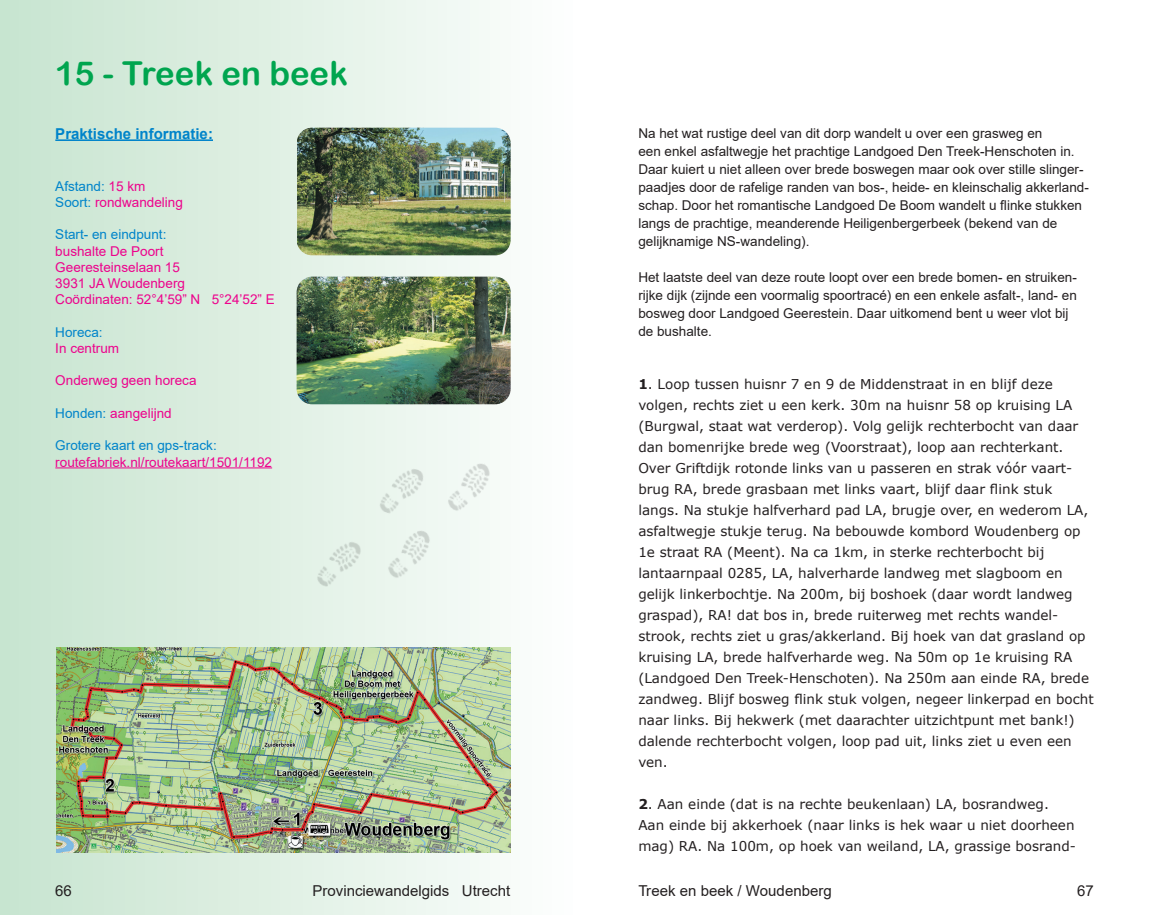
<style>
.page{position:relative;width:1149px;height:915px;background:#fff}
.page>*{position:absolute;margin:0;border:0;box-sizing:border-box;transform-origin:0 0}
.t1{font:33px "Arial Rounded MT Bold";color:#00a54f}
.t2{font:15px "Arial";color:#231f20}
.t3{font:700 15px "Arial";color:#0084ca}
.t4{font:13.5px/21px "Verdana";color:#231f20}
.t5{font:13.5px/18px "Arial";color:#231f20}
.t6{font:13.5px/16.2px "Arial";color:#ed028c}
.t7{font:13.5px "Arial";color:#0084ca}
.s1{color:#0084ca}
.s2{font-weight:700}
</style>
<div class="page">
<div style="left:0;top:0;width:574px;height:914px;background:linear-gradient(to right,#c7e4cf,#fbfdfc)"></div>
<hr style="left:55px;top:139px;width:158px;height:2px;background:#0084ca">
<hr style="left:55px;top:467px;width:217px;height:1px;background:#ed028c">
<img style="left:297px;top:128px;width:213px;height:127px">
<img style="left:296px;top:276px;width:214px;height:128px">
<img style="left:299px;top:418px;width:209px;height:215px">
<img style="left:56px;top:647px;width:454px;height:205px">
<h1 class="t1" style="left:55px;top:53px;width:294px">15 - Treek en beek</h1>
<p class="t3" style="left:55px;top:123px;width:159px">Praktische informatie:</p>
<p class="t6" style="left:55px;top:178px;width:129px"><span class="s1">Afstand:</span> 15 km<br><span class="s1">Soort:</span> rondwandeling</p>
<p class="t7" style="left:55px;top:225px;width:113px">Start- en eindpunt:</p>
<p class="t6" style="left:55px;top:243px;width:221px">bushalte De Poort<br>Geeresteinselaan 15<br>3931 JA Woudenberg<br>Coördinaten: 52°4’59” N 5°24’52” E</p>
<p class="t7" style="left:55px;top:322px;width:49px">Horeca:</p>
<p class="t6" style="left:55px;top:340px;width:65px">In centrum</p>
<p class="t6" style="left:55px;top:372px;width:143px">Onderweg geen horeca</p>
<p class="t6" style="left:55px;top:405px;width:118px"><span class="s1">Honden:</span> aangelijnd</p>
<p class="t7" style="left:55px;top:436px;width:163px">Grotere kaart en gps-track:</p>
<p class="t6" style="left:55px;top:453px;width:218px">routefabriek.nl/routekaart/1501/1192</p>
<p class="t5" style="left:638px;top:124px;width:452px">Na het wat rustige deel van dit dorp wandelt u over een grasweg en<br>een enkel asfaltwegje het prachtige Landgoed Den Treek-Henschoten in.<br>Daar kuiert u niet alleen over brede boswegen maar ook over stille slinger&shy;paadjes door de rafelige randen van bos-, heide- en kleinschalig akkerland&shy;schap. Door het romantische Landgoed De Boom wandelt u flinke stukken langs de prachtige, meanderende Heiligenbergerbeek (bekend van de gelijknamige NS-wandeling).</p>
<p class="t5" style="left:638px;top:268px;width:440px">Het laatste deel van deze route loopt over een brede bomen- en struiken&shy;rijke dijk (zijnde een voormalig spoortracé) en een enkele asfalt-, land- en bosweg door Landgoed Geerestein. Daar uitkomend bent u weer vlot bij de bushalte.</p>
<p class="t4" style="left:638px;top:373px;width:456px"><span class="s2">1</span>. Loop tussen huisnr 7 en 9 de Middenstraat in en blijf deze volgen, rechts ziet u een kerk. 30m na huisnr 58 op kruising LA (Burgwal, staat wat verderop). Volg gelijk rechterbocht van daar dan bomenrijke brede weg (Voorstraat), loop aan rechterkant.<br>Over Griftdijk rotonde links van u passeren en strak vóór vaart&shy;brug RA, brede grasbaan met links vaart, blijf daar flink stuk langs. Na stukje halfverhard pad LA, brugje over, en wederom LA, asfaltwegje stukje terug. Na bebouwde kombord Woudenberg op 1e straat RA (Meent). Na ca 1km, in sterke rechterbocht bij lantaarnpaal 0285, LA, halverharde landweg met slagboom en gelijk linkerbochtje. Na 200m, bij boshoek (daar wordt landweg graspad), RA! dat bos in, brede ruiterweg met rechts wandel&shy;strook, rechts ziet u gras/akkerland. Bij hoek van dat grasland op kruising LA, brede halfverharde weg. Na 50m op 1e kruising RA (Landgoed Den Treek-Henschoten). Na 250m aan einde RA, brede zandweg. Blijf bosweg flink stuk volgen, negeer linkerpad en bocht naar links. Bij hekwerk (met daarachter uitzichtpunt met bank!) dalende rechterbocht volgen, loop pad uit, links ziet u even een ven.</p>
<p class="t4" style="left:638px;top:793px;width:439px"><span class="s2">2</span>. Aan einde (dat is na rechte beukenlaan) LA, bosrandweg.<br>Aan einde bij akkerhoek (naar links is hek waar u niet doorheen mag) RA. Na 100m, op hoek van weiland, LA, grassige bosrand-</p>
<p class="t2" style="left:55px;top:880px;width:18px">66</p>
<p class="t2" style="left:312px;top:880px;width:199px">Provinciewandelgids Utrecht</p>
<p class="t2" style="left:638px;top:880px;width:195px">Treek en beek / Woudenberg</p>
<p class="t2" style="left:1076px;top:880px;width:18px">67</p>
</div>
